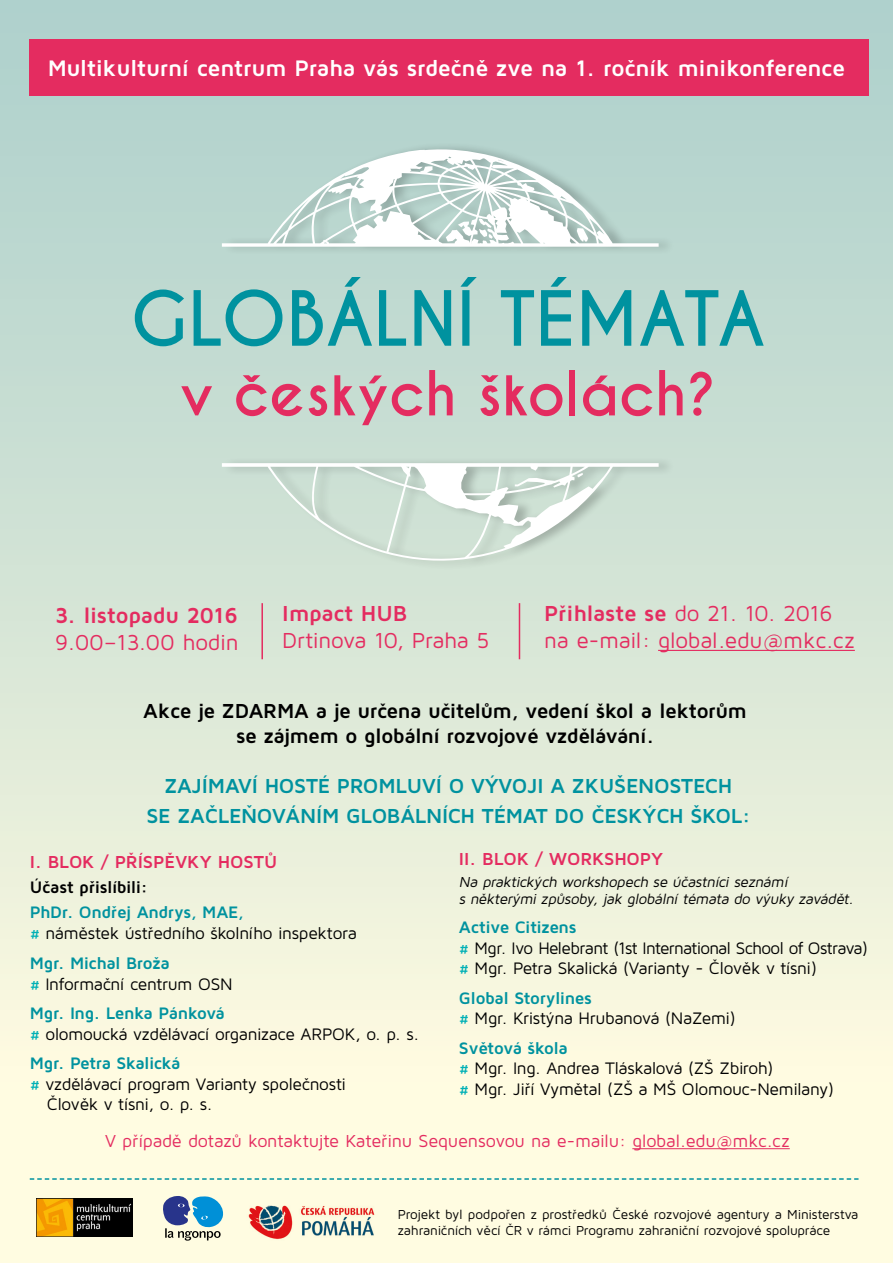
<style>
.page{position:relative;width:893px;height:1263px;background:#fff}
.page>*{position:absolute;margin:0;border:0;box-sizing:border-box;transform-origin:0 0}
.t1{font:700 71.1px "Caviar Dreams";color:#00929f}
.t2{font:700 58.05px "Caviar Dreams";color:#e42c60}
.t3{font:700 23.25px "Maven Pro";letter-spacing:-.015em;color:#fff}
.t4{font:22.5px "Maven Pro";letter-spacing:-.015em;color:#e42c60}
.t5{font:700 22.5px "Maven Pro";letter-spacing:-.015em;color:#e42c60}
.t6{font:700 21px "Maven Pro";letter-spacing:-.025em;color:#000}
.t7{font:700 21px "Maven Pro";letter-spacing:-.01em;color:#00929f}
.t8{font:18px "Maven Pro";letter-spacing:-.015em;color:#e42c60}
.t9{font:700 18px "Maven Pro";letter-spacing:-.005em;color:#e42c60}
.t10{font:17.25px "Maven Pro";letter-spacing:-.025em;color:#000}
.t11{font:700 17.25px "Maven Pro";letter-spacing:-.025em;color:#00929f}
.t12{font:700 17.25px "Maven Pro";letter-spacing:-.025em;color:#000}
.t13{font:italic 15px/16.5px "Maven Pro";color:#000}
.t14{font:13.5px/16.2px "Maven Pro";letter-spacing:-.01em;color:#000}
.s1{font-weight:700}
.s2{font-weight:700;color:#00b0b6}
</style>
<div class="page">
<div style="left:0;top:0;width:893px;height:1263px;background:linear-gradient(to bottom,#abcdcb,#ffffe3)"></div>
<div style="left:29px;top:39px;width:839px;height:56px;background:#e42c60"></div>
<hr style="left:658px;top:650px;width:197px;height:1px;background:#e42c60">
<img style="left:36px;top:1199px;width:97px;height:37px">
<svg style="left:162px;top:1195px;width:62px;height:45px;background:#7ca3bc"></svg>
<img style="left:236px;top:1194px;width:152px;height:54px">
<svg style="left:30px;top:1178px;width:828px;height:2px;background:#8bcbc2"></svg>
<hr style="left:632px;top:1148px;width:158px;height:1px;background:#e42c60">
<div style="left:222px;top:142px;width:453px;height:428px;background:#000;opacity:.22"></div>
<svg style="left:222px;top:148px;width:437px;height:420px;background:#c8ddd4"></svg>
<hr style="left:261px;top:603px;width:2px;height:56px;background:#e42c60">
<hr style="left:519px;top:603px;width:1px;height:56px;background:#e42c60">
<p class="t3" style="left:48px;top:53px;width:799px">Multikulturní centrum Praha vás srdečně zve na 1. ročník minikonference</p>
<p class="t1" style="left:130px;top:276px;width:636px">GLOBÁLNÍ TÉMATA</p>
<p class="t2" style="left:180px;top:358px;width:538px">v českých školách?</p>
<p class="t5" style="left:55px;top:601px;width:184px">3. listopadu 2016</p>
<p class="t4" style="left:55px;top:628px;width:185px">9.00–13.00 hodin</p>
<p class="t5" style="left:282px;top:599px;width:127px">Impact HUB</p>
<p class="t4" style="left:282px;top:626px;width:209px">Drtinova 10, Praha 5</p>
<p class="t4" style="left:544px;top:599px;width:290px"><span class="s1">Přihlaste se</span> do 21. 10. 2016</p>
<p class="t4" style="left:544px;top:626px;width:312px">na e-mail: global.edu@mkc.cz</p>
<p class="t6" style="left:143px;top:697px;width:605px">Akce je ZDARMA a je určena učitelům, vedení škol a lektorům</p>
<p class="t6" style="left:236px;top:722px;width:420px">se zájmem o globální rozvojové vzdělávání.</p>
<p class="t7" style="left:164px;top:772px;width:569px">ZAJÍMAVÍ HOSTÉ PROMLUVÍ O VÝVOJI A ZKUŠENOSTECH</p>
<p class="t7" style="left:146px;top:803px;width:605px">SE ZAČLEŇOVÁNÍM GLOBÁLNÍCH TÉMAT DO ČESKÝCH ŠKOL:</p>
<p class="t9" style="left:30px;top:851px;width:249px">I. BLOK / PŘÍSPĚVKY HOSTŮ</p>
<p class="t12" style="left:30px;top:876px;width:120px">Účast přislíbili:</p>
<p class="t11" style="left:30px;top:901px;width:216px">PhDr. Ondřej Andrys, MAE,</p>
<p class="t10" style="left:30px;top:922px;width:329px"><span class="s2">#</span> náměstek ústředního školního inspektora</p>
<p class="t11" style="left:30px;top:952px;width:142px">Mgr. Michal Broža</p>
<p class="t10" style="left:30px;top:973px;width:205px"><span class="s2">#</span> Informační centrum OSN</p>
<p class="t11" style="left:30px;top:1002px;width:197px">Mgr. Ing. Lenka Pánková</p>
<p class="t10" style="left:30px;top:1023px;width:391px"><span class="s2">#</span> olomoucká vzdělávací organizace ARPOK, o. p. s.</p>
<p class="t11" style="left:30px;top:1052px;width:152px">Mgr. Petra Skalická</p>
<p class="t10" style="left:30px;top:1073px;width:318px"><span class="s2">#</span> vzdělávací program Varianty společnosti</p>
<p class="t10" style="left:47px;top:1093px;width:167px">Člověk v tísni, o. p. s.</p>
<p class="t9" style="left:459px;top:847px;width:206px">II. BLOK / WORKSHOPY</p>
<p class="t13" style="left:459px;top:873px;width:399px">Na praktických workshopech se účastníci seznámí<br>s některými způsoby, jak globální témata do výuky zavádět.</p>
<p class="t11" style="left:459px;top:916px;width:119px">Active Citizens</p>
<p class="t10" style="left:459px;top:937px;width:411px"><span class="s2">#</span> Mgr. Ivo Helebrant (1st International School of Ostrava)</p>
<p class="t10" style="left:459px;top:958px;width:360px"><span class="s2">#</span> Mgr. Petra Skalická (Varianty - Člověk v tísni)</p>
<p class="t11" style="left:459px;top:987px;width:135px">Global Storylines</p>
<p class="t10" style="left:459px;top:1008px;width:278px"><span class="s2">#</span> Mgr. Kristýna Hrubanová (NaZemi)</p>
<p class="t11" style="left:459px;top:1037px;width:110px">Světová škola</p>
<p class="t10" style="left:459px;top:1057px;width:316px"><span class="s2">#</span> Mgr. Ing. Andrea Tláskalová (ZŠ Zbiroh)</p>
<p class="t10" style="left:459px;top:1078px;width:377px"><span class="s2">#</span> Mgr. Jiří Vymětal (ZŠ a MŠ Olomouc-Nemilany)</p>
<p class="t8" style="left:105px;top:1129px;width:686px">V případě dotazů kontaktujte Kateřinu Sequensovou na e-mailu: global.edu@mkc.cz</p>
<p class="t14" style="left:398px;top:1205px;width:462px">Projekt byl podpořen z prostředků České rozvojové agentury a Ministerstva zahraničních věcí ČR v rámci Programu zahraniční rozvojové spolupráce</p>
</div>
